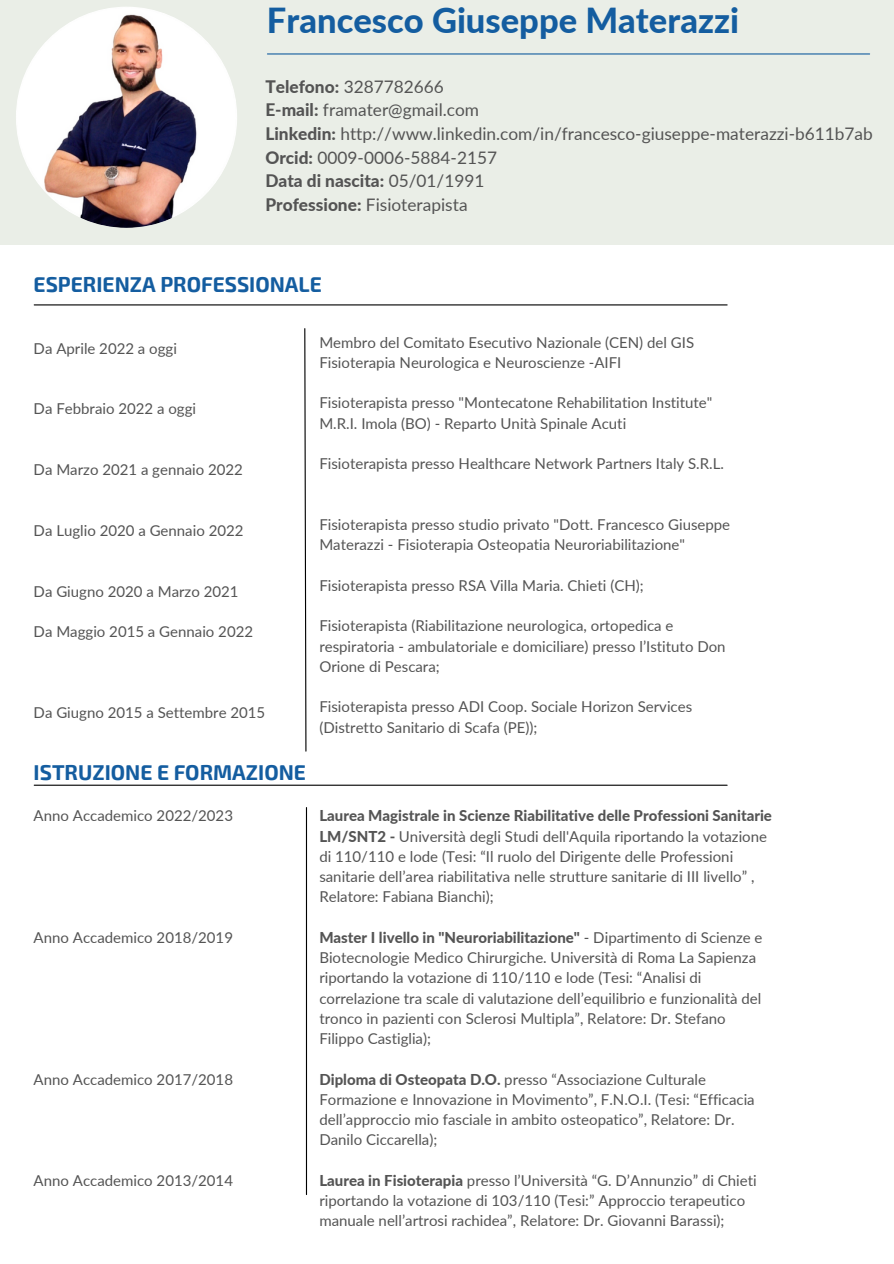
<style>
.page{position:relative;width:894px;height:1264px;background:#fff}
.page>*{position:absolute;margin:0;border:0;box-sizing:border-box;transform-origin:0 0}
.t1{font:800 34.5px "Lato";color:#145da0}
.t2{font:700 21px "Exo 2";color:#145da0}
.t3{font:17.25px/23.7px "Lato";color:#545454}
.t4{font:15px/20.2px "Lato";color:#545454}
.s1{font-weight:800}
</style>
<div class="page">
<div style="left:0;top:0;width:893px;height:244px;background:#eaeee7"></div>
<hr style="left:34px;top:304px;width:693px;height:1px;background:#000">
<hr style="left:267px;top:53px;width:602px;height:2px;background:#145da0">
<img style="left:16px;top:7px;width:221px;height:221px;border-radius:50%">
<svg style="left:304px;top:328px;width:3px;height:424px"></svg>
<hr style="left:34px;top:784px;width:693px;height:1px;background:#000">
<hr style="left:306px;top:807px;width:1px;height:387px;background:#000">
<p class="t1" style="left:267px;top:-2px;width:473px">Francesco Giuseppe Materazzi</p>
<p class="t3" style="left:265px;top:74px;width:608px"><span class="s1">Telefono:</span> 3287782666<br><span class="s1">E-mail:</span> framater@gmail.com<br><span class="s1">Linkedin:</span> http://www.linkedin.com/in/francesco-giuseppe-materazzi-b611b7ab <span class="s1">Orcid:</span> 0009-0006-5884-2157<br><span class="s1">Data di nascita:</span> 05/01/1991<br><span class="s1">Professione:</span> Fisioterapista</p>
<p class="t2" style="left:34px;top:271px;width:290px">ESPERIENZA PROFESSIONALE</p>
<h1 class="t4" style="left:34px;top:338px;width:145px">Da Aprile 2022 a oggi</h1>
<h3 class="t4" style="left:34px;top:398px;width:164px">Da Febbraio 2022 a oggi</h3>
<h2 class="t4" style="left:34px;top:459px;width:211px">Da Marzo 2021 a gennaio 2022</h2>
<p class="t4" style="left:319px;top:332px;width:376px">Membro del Comitato Esecutivo Nazionale (CEN) del GIS<br>Fisioterapia Neurologica e Neuroscienze -AIFI</p>
<p class="t4" style="left:319px;top:392px;width:394px">Fisioterapista presso "Montecatone Rehabilitation Institute"<br>M.R.I. Imola (BO) - Reparto Unità Spinale Acuti</p>
<p class="t4" style="left:319px;top:453px;width:406px">Fisioterapista presso Healthcare Network Partners Italy S.R.L.</p>
<p class="t4" style="left:34px;top:520px;width:211px">Da Luglio 2020 a Gennaio 2022</p>
<p class="t4" style="left:34px;top:581px;width:206px">Da Giugno 2020 a Marzo 2021</p>
<p class="t4" style="left:34px;top:621px;width:221px">Da Maggio 2015 a Gennaio 2022</p>
<p class="t4" style="left:34px;top:702px;width:233px">Da Giugno 2015 a Settembre 2015</p>
<p class="t2" style="left:34px;top:758px;width:274px">ISTRUZIONE E FORMAZIONE</p>
<p class="t4" style="left:34px;top:805px;width:201px">Anno Accademico 2022/2023</p>
<p class="t4" style="left:34px;top:926px;width:201px">Anno Accademico 2018/2019</p>
<p class="t4" style="left:34px;top:1068px;width:201px">Anno Accademico 2017/2018</p>
<h2 class="t4" style="left:34px;top:1169px;width:201px">Anno Accademico 2013/2014</h2>
<p class="t4" style="left:319px;top:514px;width:412px">Fisioterapista presso studio privato "Dott. Francesco Giuseppe<br>Materazzi - Fisioterapia Osteopatia Neuroriabilitazione"</p>
<p class="t4" style="left:319px;top:575px;width:326px">Fisioterapista presso RSA Villa Maria. Chieti (CH);</p>
<p class="t4" style="left:319px;top:615px;width:408px">Fisioterapista (Riabilitazione neurologica, ortopedica e respiratoria - ambulatoriale e domiciliare) presso l’Istituto Don<br>Orione di Pescara;</p>
<p class="t4" style="left:319px;top:696px;width:374px">Fisioterapista presso ADI Coop. Sociale Horizon Services (Distretto Sanitario di Scafa (PE));</p>
<p class="t4" style="left:319px;top:805px;width:454px"><span class="s1">Laurea Magistrale in Scienze Riabilitative delle Professioni Sanitarie LM/SNT2 -</span> Università degli Studi dell'Aquila riportando la votazione di 110/110 e lode (Tesi: “Il ruolo del Dirigente delle Professioni sanitarie dell’area riabilitativa nelle strutture sanitarie di III livello” , Relatore: Fabiana Bianchi);</p>
<p class="t4" style="left:319px;top:926px;width:444px"><span class="s1">Master I livello in "Neuroriabilitazione"</span> - Dipartimento di Scienze e Biotecnologie Medico Chirurgiche. Università di Roma La Sapienza riportando la votazione di 110/110 e lode (Tesi: “Analisi di correlazione tra scale di valutazione dell’equilibrio e funzionalità del tronco in pazienti con Sclerosi Multipla”, Relatore: Dr. Stefano Filippo Castiglia);</p>
<p class="t4" style="left:319px;top:1068px;width:437px"><span class="s1">Diploma di Osteopata D.O.</span> presso “Associazione Culturale Formazione e Innovazione in Movimento”, F.N.O.I. (Tesi: “Efficacia dell’approccio mio fasciale in ambito osteopatico”, Relatore: Dr.<br>Danilo Ciccarella);</p>
<p class="t4" style="left:319px;top:1169px;width:439px"><span class="s1">Laurea in Fisioterapia</span> presso l’Università “G. D’Annunzio” di Chieti riportando la votazione di 103/110 (Tesi:” Approccio terapeutico manuale nell’artrosi rachidea”, Relatore: Dr. Giovanni Barassi);</p>
</div>
